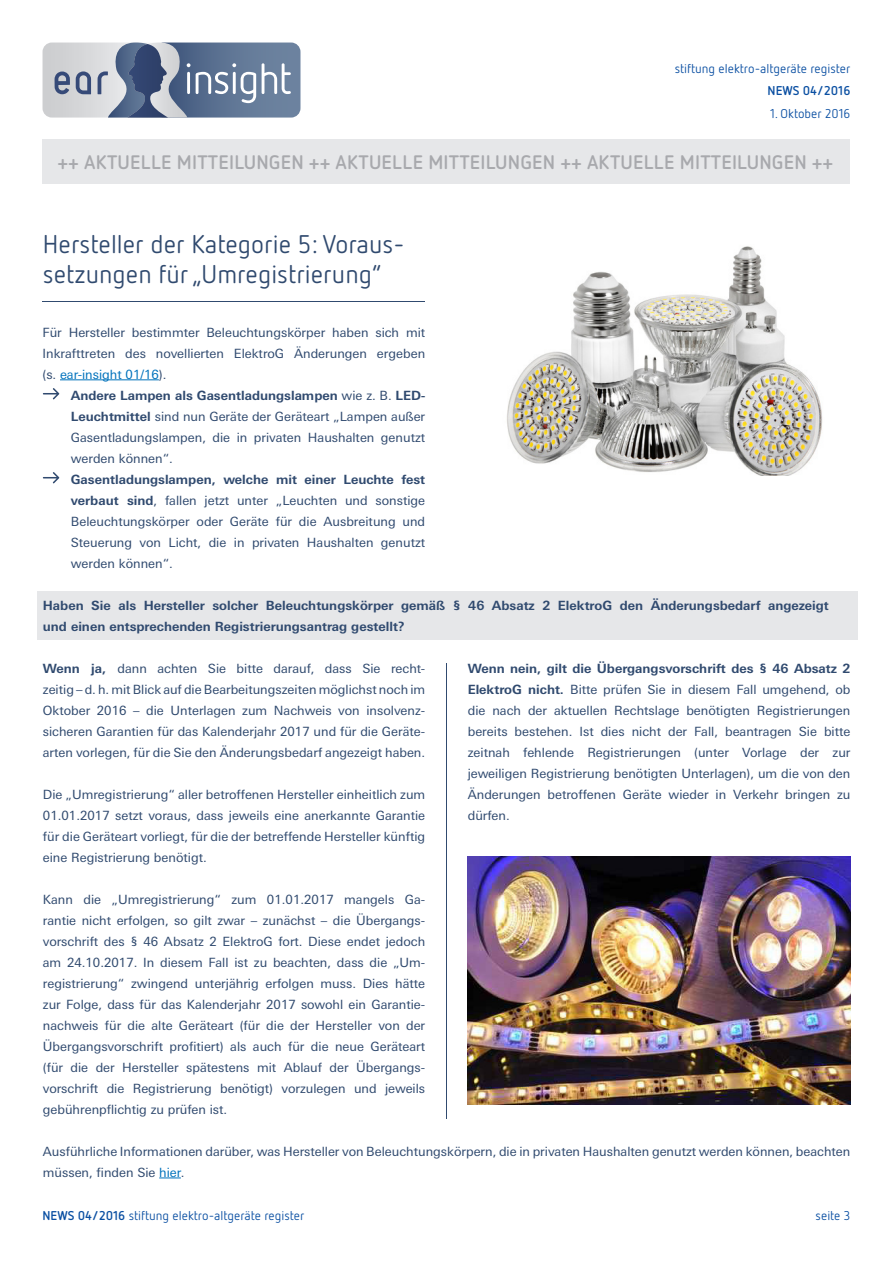
<style>
.page{position:relative;width:893px;height:1263px;background:#fff}
.page>*{position:absolute;margin:0;border:0;box-sizing:border-box;transform-origin:0 0}
.Headline{font:25.5px/30.6px "Netto OT";color:#304a6f}
.t1{font:700 19.5px "Netto OT";letter-spacing:.01em;color:#a8a9ad}
.Fließtext{font:12.75px/21px "LT Univers Basic";color:#304a6f;text-align:justify}
.Fließtext-2{font:700 12.75px/21px "LT Univers Basic";color:#304a6f}
.t2{font:12.75px "Netto OT";color:#0a4fa2}
.t3{font:700 12.75px "Netto OT";color:#0a4fa2}
.s1{color:#0072bc}
.s2{font-weight:700}
</style>
<div class="page">
<svg style="left:43px;top:43px;width:257px;height:75px;background:#8997ac"></svg>
<div style="left:43px;top:139px;width:807px;height:45px;background:#e6e7e9"></div>
<div style="left:37px;top:591px;width:820px;height:49px;background:#e6e7e9"></div>
<hr style="left:60px;top:379px;width:99px;height:1px;background:#0072bc">
<hr style="left:43px;top:301px;width:382px;height:1px;background:#304a6f">
<img style="left:468px;top:857px;width:382px;height:247px">
<svg style="left:159px;top:1177px;width:22px;height:1px"></svg>
<img style="left:507px;top:246px;width:316px;height:229px">
<svg style="left:43px;top:388px;width:16px;height:11px"></svg>
<svg style="left:43px;top:472px;width:16px;height:11px"></svg>
<hr style="left:447px;top:663px;width:1px;height:455px;background:#304a6f">
<p class="t2" style="left:675px;top:60px;width:177px">stiftung elektro-altgeräte register</p>
<p class="t3" style="left:768px;top:83px;width:84px">NEWS 04/2016</p>
<p class="t2" style="left:770px;top:105px;width:82px">1. Oktober 2016</p>
<h2 class="t1" style="left:57px;top:150px;width:777px">++ AKTUELLE MITTEILUNGEN ++ AKTUELLE MITTEILUNGEN ++ AKTUELLE MITTEILUNGEN ++</h2>
<p class="Headline" style="left:43px;top:228px;width:363px">Hersteller der Kategorie 5: Voraus&shy;setzungen für „Umregistrierung“</p>
<p class="Fließtext" style="left:43px;top:322px;width:384px">Für Hersteller bestimmter Beleuchtungskörper haben sich mit Inkrafttreten des novellierten ElektroG Änderungen ergeben (s. <span class="s1">ear-insight 01/16</span>).</p>
<p class="Fließtext" style="left:71px;top:385px;width:356px"><span class="s2">Andere Lampen als Gasentladungslampen</span> wie z. B. <span class="s2">LED-Leuchtmittel</span> sind nun Geräte der Geräteart „Lampen außer Gasentladungslampen, die in privaten Haushalten genutzt werden können“.</p>
<p class="Fließtext" style="left:71px;top:469px;width:356px"><span class="s2">Gasentladungslampen, welche mit einer Leuchte fest verbaut sind</span>, fallen jetzt unter „Leuchten und sonstige Beleuchtungskörper oder Geräte für die Ausbreitung und Steuerung von Licht, die in privaten Haushalten genutzt werden können“.</p>
<p class="Fließtext-2" style="left:43px;top:594px;width:787px">Haben Sie als Hersteller solcher Beleuchtungskörper gemäß § 46 Absatz 2 ElektroG den Änderungsbedarf angezeigt und einen entsprechenden Registrierungsantrag gestellt?</p>
<p class="Fließtext" style="left:43px;top:658px;width:384px"><span class="s2">Wenn ja,</span> dann achten Sie bitte darauf, dass Sie recht&shy;zeitig – d. h. mit Blick auf die Bearbeitungszeiten möglichst noch im Oktober 2016 – die Unterlagen zum Nachweis von insolvenz&shy;sicheren Garantien für das Kalenderjahr 2017 und für die Geräte&shy;arten vorlegen, für die Sie den Änderungsbedarf angezeigt haben.</p>
<p class="Fließtext" style="left:43px;top:784px;width:384px">Die „Umregistrierung“ aller betroffenen Hersteller einheitlich zum 01.01.2017 setzt voraus, dass jeweils eine anerkannte Garantie für die Geräteart vorliegt, für die der betreffende Hersteller künftig eine Registrierung benötigt.</p>
<p class="Fließtext" style="left:43px;top:889px;width:384px">Kann die „Umregistrierung“ zum 01.01.2017 mangels Ga&shy;rantie nicht erfolgen, so gilt zwar – zunächst – die Übergangs&shy;vorschrift des § 46 Absatz 2 ElektroG fort. Diese endet jedoch am 24.10.2017. In diesem Fall ist zu beachten, dass die „Um&shy;registrierung“ zwingend unterjährig erfolgen muss. Dies hätte zur Folge, dass für das Kalenderjahr 2017 sowohl ein Garantie&shy;nachweis für die alte Geräteart (für die der Hersteller von der Übergangsvorschrift profitiert) als auch für die neue Geräteart (für die der Hersteller spätestens mit Ablauf der Übergangs&shy;vorschrift die Registrierung benötigt) vorzulegen und jeweils gebührenpflichtig zu prüfen ist.</p>
<p class="Fließtext" style="left:468px;top:658px;width:384px"><span class="s2">Wenn nein, gilt die Übergangsvorschrift des § 46 Absatz 2<br>ElektroG nicht.</span> Bitte prüfen Sie in diesem Fall umgehend, ob die nach der aktuellen Rechtslage benötigten Registrierungen bereits bestehen. Ist dies nicht der Fall, beantragen Sie bitte zeitnah fehlende Registrierungen (unter Vorlage der zur jeweiligen Registrierung benötigten Unterlagen), um die von den Änderungen betroffenen Geräte wieder in Verkehr bringen zu dürfen.</p>
<p class="Fließtext" style="left:43px;top:1141px;width:809px">Ausführliche Informationen darüber, was Hersteller von Beleuchtungskörpern, die in privaten Haushalten genutzt werden können, beachten müssen, finden Sie <span class="s1">hier</span>.</p>
<p class="t2" style="left:43px;top:1208px;width:263px"><span class="s2">NEWS 04/2016</span> stiftung elektro-altgeräte register</p>
<p class="t2" style="left:816px;top:1208px;width:36px">seite 3</p>
</div>
